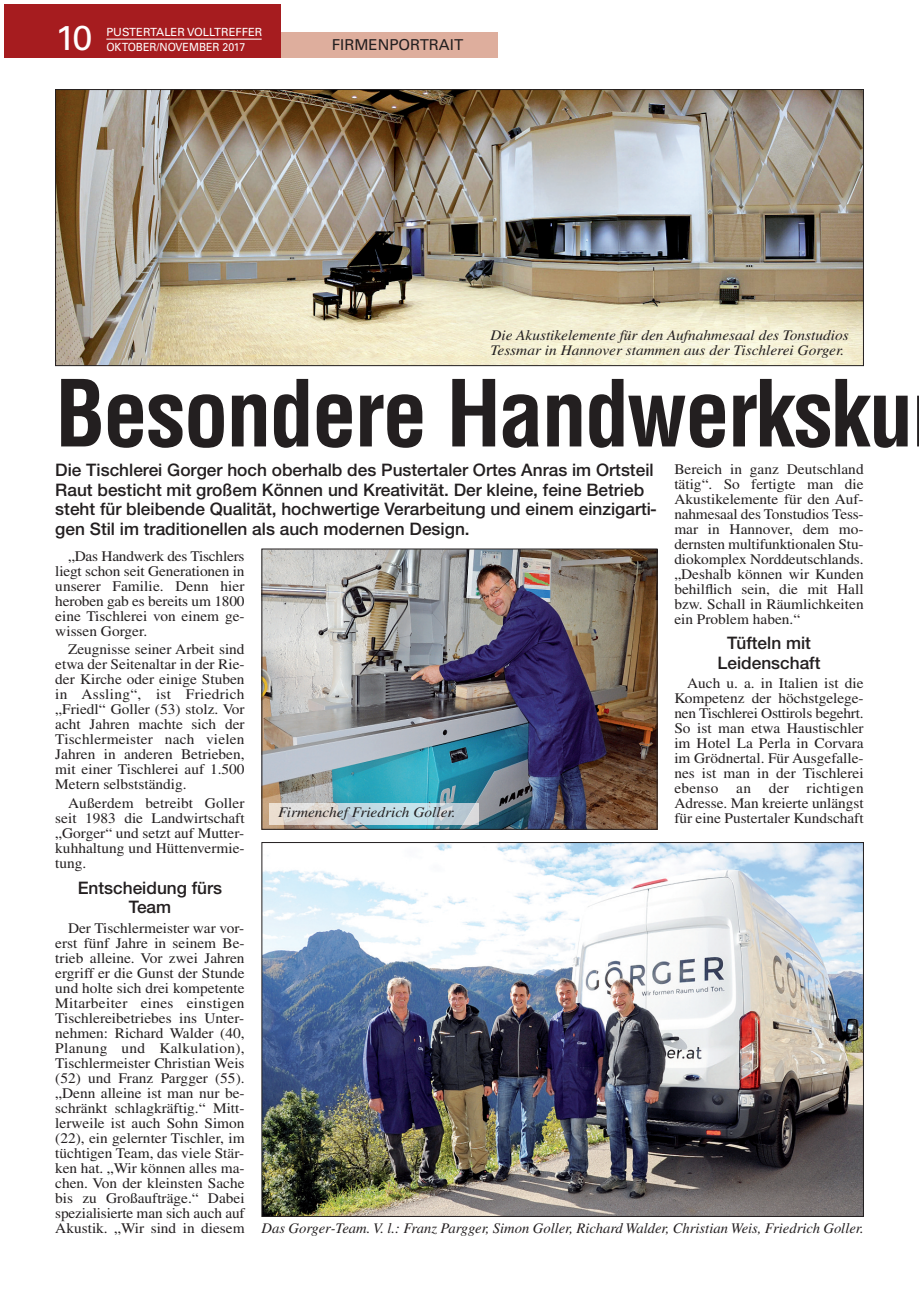
<style>
.page{position:relative;width:919px;height:1289px;background:#fff}
.page>*{position:absolute;margin:0;border:0;box-sizing:border-box;transform-origin:0 0}
.t1{font:700 condensed 90px "Helvetica LT Std";letter-spacing:-.025em;color:#231f20}
.t2{font:34.5px "Univers LT Std";color:#fff;scale:1.05 1}
.t3{font:500 17.25px/19.5px "Helvetica Neue LT Std";color:#231f20;text-align:center}
.t4{font:15px "Univers LT Std";color:#231f20}
.t5{font:14.7px/15px "Times LT Std";color:#231f20;text-align:justify;scale:1.05 1}
.t6{font:italic 14.7px/15px "Times LT Std";color:#231f20;scale:1.05 1}
.t7{font:italic 14.7px "Times LT Std";color:#231f20}
.t8{font:11.25px "Univers LT Std";color:#fff}
.t9{font:11.25px "Univers LT Std";color:#fff;scale:.94 1}
</style>
<div class="page">
<div style="left:4px;top:4px;width:277px;height:53px;background:#a61c1f"></div>
<hr style="left:106px;top:39px;width:155px;height:1px;background:#fff">
<div style="left:281px;top:32px;width:216px;height:25px;background:#deae9d"></div>
<img style="left:263px;top:844px;width:598px;height:370px">
<img style="left:57px;top:91px;width:804px;height:273px">
<img style="left:263px;top:551px;width:392px;height:276px">
<div style="left:261px;top:549px;width:396px;height:280px;border:1px solid #231f20"></div>
<img style="left:269px;top:803px;width:209px;height:21px">
<h2 class="t2" style="left:55px;top:26px;width:37px">10</h2>
<p class="t8" style="left:106px;top:28px;width:157px">PUSTERTALER VOLLTREFFER</p>
<p class="t9" style="left:106px;top:43px;width:149px">OKTOBER/NOVEMBER 2017</p>
<p class="t4" style="left:332px;top:39px;width:133px">FIRMENPORTRAIT</p>
<p class="t6" style="left:490px;top:328px;width:343px">Die Akustikelemente für den Aufnahmesaal des Tonstudios<br>Tessmar in Hannover stammen aus der Tischlerei Gorger.</p>
<h1 class="t1" style="left:55px;top:379px;width:860px">Besondere Handwerksku</h1>
<p class="t3" style="left:55px;top:462px;width:603px;text-align:left">Die Tischlerei Gorger hoch oberhalb des Pustertaler Ortes Anras im Ortsteil Raut besticht mit großem Können und Kreativität. Der kleine, feine Betrieb steht für bleibende Qualität, hochwertige Verarbeitung und einem einzigarti&shy;gen Stil im traditionellen als auch modernen Design.</p>
<p class="t5" style="left:674px;top:463px;width:182px">Bereich in ganz Deutschland tätig“. So fertigte man die Akustikelemente für den Auf&shy;nahmesaal des Tonstudios Tess&shy;mar in Hannover, dem mo&shy;dernsten multifunktionalen Stu&shy;diokomplex Norddeutschlands. „Deshalb können wir Kunden behilflich sein, die mit Hall bzw. Schall in Räumlichkeiten ein Problem haben.“</p>
<p class="t3" style="left:717px;top:635px;width:104px">Tüfteln mit<br>Leidenschaft</p>
<p class="t5" style="left:674px;top:677px;width:182px;text-indent:13px">Auch u. a. in Italien ist die Kompetenz der höchstgelege&shy;nen Tischlerei Osttirols begehrt.<br>So ist man etwa Haustischler im Hotel La Perla in Corvara im Grödnertal. Für Ausgefalle&shy;nes ist man in der Tischlerei ebenso an der richtigen Adresse. Man kreierte unlängst für eine Pustertaler Kundschaft</p>
<p class="t5" style="left:55px;top:550px;width:182px;text-indent:13px">„Das Handwerk des Tischlers liegt schon seit Generationen in unserer Familie. Denn hier heroben gab es bereits um 1800 eine Tischlerei von einem ge&shy;wissen Gorger.</p>
<p class="t5" style="left:55px;top:643px;width:182px;text-indent:13px">Zeugnisse seiner Arbeit sind etwa der Seitenaltar in der Rie&shy;der Kirche oder einige Stuben in Assling“, ist Friedrich „Friedl“ Goller (53) stolz. Vor acht Jahren machte sich der Tischlermeister nach vielen Jahren in anderen Betrieben, mit einer Tischlerei auf 1.500<br>Metern selbstständig.</p>
<p class="t5" style="left:55px;top:797px;width:182px;text-indent:13px">Außerdem betreibt Goller seit 1983 die Landwirtschaft „Gorger“ und setzt auf Mutter&shy;kuhhaltung und Hüttenvermie&shy;tung.</p>
<p class="t3" style="left:78px;top:879px;width:146px">Entscheidung fürs<br>Team</p>
<p class="t5" style="left:55px;top:921px;width:182px;text-indent:13px">Der Tischlermeister war vor&shy;erst fünf Jahre in seinem Be&shy;trieb alleine. Vor zwei Jahren ergriff er die Gunst der Stunde und holte sich drei kompetente Mitarbeiter eines einstigen Tischlereibetriebes ins Unter&shy;nehmen: Richard Walder (40, Planung und Kalkulation), Tischlermeister Christian Weis (52) und Franz Pargger (55). „Denn alleine ist man nur be&shy;schränkt schlagkräftig.“ Mitt&shy;lerweile ist auch Sohn Simon (22), ein gelernter Tischler, im tüchtigen Team, das viele Stär&shy;ken hat. „Wir können alles ma&shy;chen. Von der kleinsten Sache bis zu Großaufträge.“ Dabei spezialisierte man sich auch auf Akustik. „Wir sind in diesem</p>
<p class="t6" style="left:278px;top:805px;width:171px">Firmenchef Friedrich Goller.</p>
<p class="t7" style="left:261px;top:1222px;width:603px">Das Gorger-Team. V. l.: Franz Pargger, Simon Goller, Richard Walder, Christian Weis, Friedrich Goller.</p>
</div>
